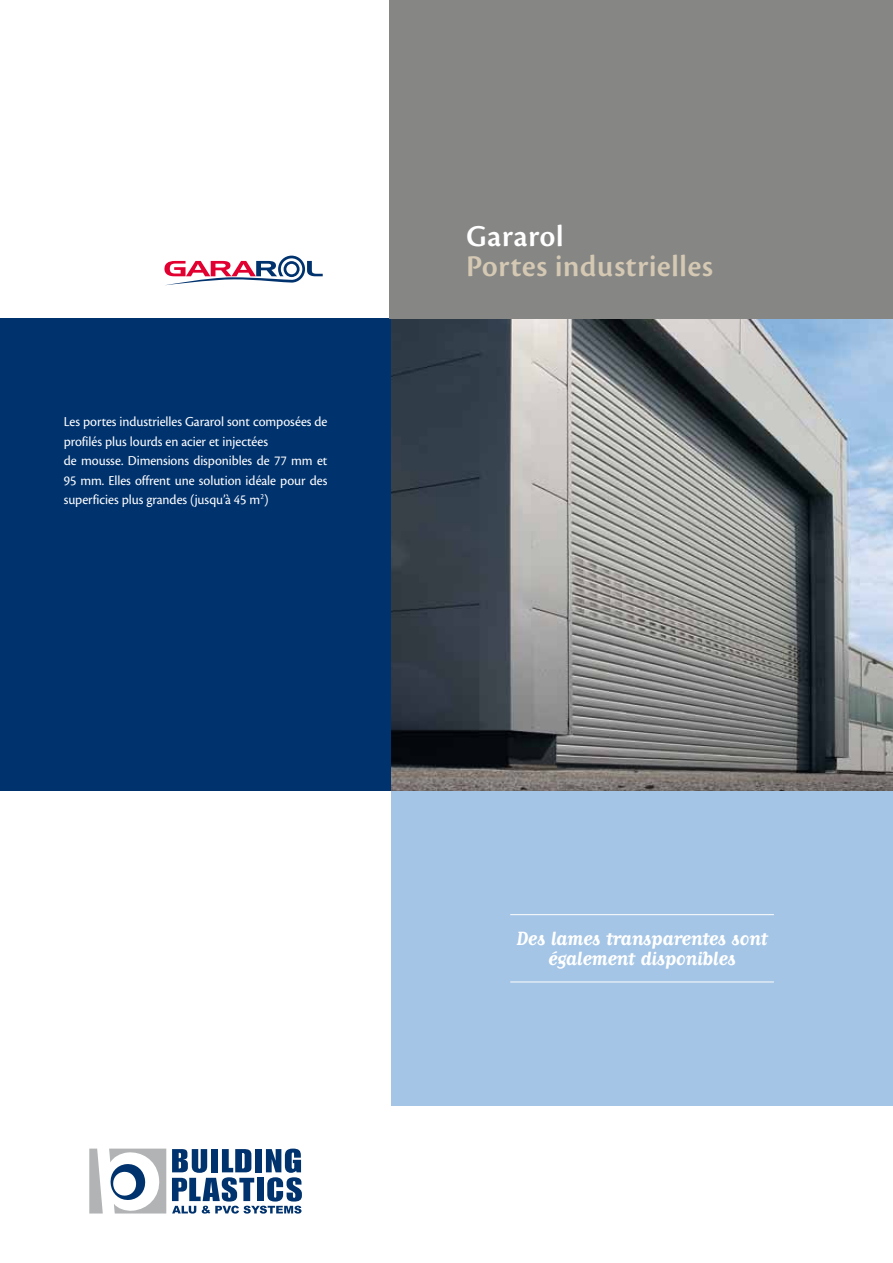
<style>
.page{position:relative;width:893px;height:1263px;background:#fff}
.page>*{position:absolute;margin:0;border:0;box-sizing:border-box;transform-origin:0 0}
.t1{font:31.5px "Cronos Pro Semibold Disp";letter-spacing:.025em;color:#d5c9b4}
.t2{font:31.5px "Cronos Pro Semibold Disp";letter-spacing:.025em;color:#fff}
.t3{font:700 22.5px/19.5px "Matrix Script";letter-spacing:-.02em;color:#fff;text-align:center}
.t4{font:14.25px/19.5px "Cronos Pro";letter-spacing:-.005em;color:#fff;scale:.96 1}
</style>
<div class="page">
<div style="left:391px;top:791px;width:502px;height:315px;background:#a4c5e5"></div>
<div style="left:0;top:319px;width:391px;height:472px;background:#00336e"></div>
<img style="left:391px;top:319px;width:502px;height:472px">
<hr style="left:510px;top:914px;width:264px;height:1px;background:#fff">
<hr style="left:510px;top:981px;width:264px;height:1px;background:#fff">
<div style="left:389px;top:0;width:504px;height:319px;background:#868785"></div>
<svg style="left:172px;top:1148px;width:130px;height:65px"></svg>
<svg style="left:89px;top:1148px;width:77px;height:65px"></svg>
<svg style="left:164px;top:256px;width:159px;height:29px"></svg>
<p class="t4" style="left:64px;top:412px;width:276px">Les portes industrielles Gararol sont composées de profilés plus lourds en acier et injectées<br>de mousse. Dimensions disponibles de 77 mm et 95 mm. Elles offrent une solution idéale pour des superficies plus grandes (jusqu’à 45 m<sup>2</sup>)</p>
<h1 class="t2" style="left:466px;top:219px;width:99px">Gararol</h1>
<h1 class="t1" style="left:466px;top:248px;width:248px">Portes industrielles</h1>
<h2 class="t3" style="left:517px;top:929px;width:253px">Des lames transparentes sont également disponibles</h2>
</div>
